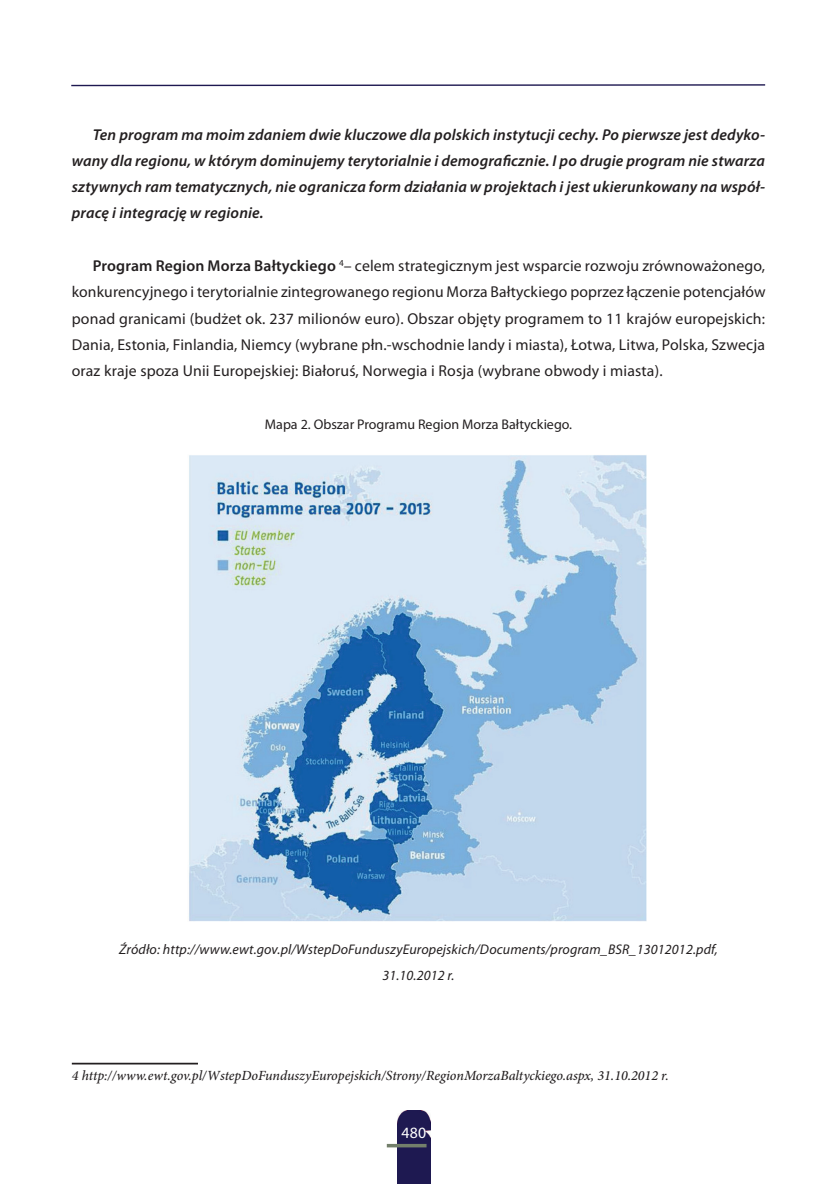
<style>
.page{position:relative;width:837px;height:1184px;background:#fff}
.page>*{position:absolute;margin:0;border:0;box-sizing:border-box;transform-origin:0 0}
.t1{font:15.75px/26.2px "Myriad Pro";letter-spacing:.01em;color:#231f20;text-align:justify}
.t2{font:italic 600 15.75px/26.2px "Myriad Pro";letter-spacing:.01em;color:#231f20;text-align:justify}
.t3{font:15.75px "Myriad Pro";color:#fff}
.t4{font:italic 14px/26.2px "Myriad Pro";letter-spacing:.01em;color:#231f20;text-align:center}
.t5{font:italic 500 14px "Minion Pro";letter-spacing:-.005em;color:#231f20}
.t6{font:14px "Myriad Pro";color:#231f20}
.s1{font-weight:600}
</style>
<div class="page">
<div style="left:397px;top:1110px;width:33px;height:73px;background:#1e1951"></div>
<svg style="left:386px;top:1143px;width:40px;height:4px"></svg>
<svg style="left:71px;top:84px;width:695px;height:3px"></svg>
<hr style="left:72px;top:1062px;width:126px;height:2px;background:#231f20">
<img style="left:189px;top:455px;width:458px;height:466px">
<p class="t2" style="left:72px;top:121px;width:694px;text-indent:21px">Ten program ma moim zdaniem dwie kluczowe dla polskich instytucji cechy. Po pierwsze jest dedyko&shy;wany dla regionu, w którym dominujemy terytorialnie i demograficznie. I po drugie program nie stwarza sztywnych ram tematycznych, nie ogranicza form działania w projektach i jest ukierunkowany na współ&shy;pracę i integrację w regionie.</p>
<p class="t1" style="left:72px;top:252px;width:694px;text-indent:21px"><span class="s1">Program Region Morza Bałtyckiego</span> <sup>4</sup>– celem strategicznym jest wsparcie rozwoju zrównoważonego, konkurencyjnego i terytorialnie zintegrowanego regionu Morza Bałtyckiego poprzez łączenie potencjałów ponad granicami (budżet ok. 237 milionów euro). Obszar objęty programem to 11 krajów europejskich:<br>Dania, Estonia, Finlandia, Niemcy (wybrane płn.-wschodnie landy i miasta), Łotwa, Litwa, Polska, Szwecja oraz kraje spoza Unii Europejskiej: Białoruś, Norwegia i Rosja (wybrane obwody i miasta).</p>
<p class="t6" style="left:265px;top:415px;width:308px">Mapa 2. Obszar Programu Region Morza Bałtyckiego.</p>
<p class="t4" style="left:119px;top:935px;width:599px">Źródło: http://www.ewt.gov.pl/WstepDoFunduszyEuropejskich/Documents/program_BSR_13012012.pdf,<br>31.10.2012 r.</p>
<p class="t5" style="left:72px;top:1066px;width:598px">4 http://www.ewt.gov.pl/WstepDoFunduszyEuropejskich/Strony/RegionMorzaBaltyckiego.aspx, 31.10.2012 r.</p>
<p class="t3" style="left:401px;top:1122px;width:26px">480</p>
</div>
